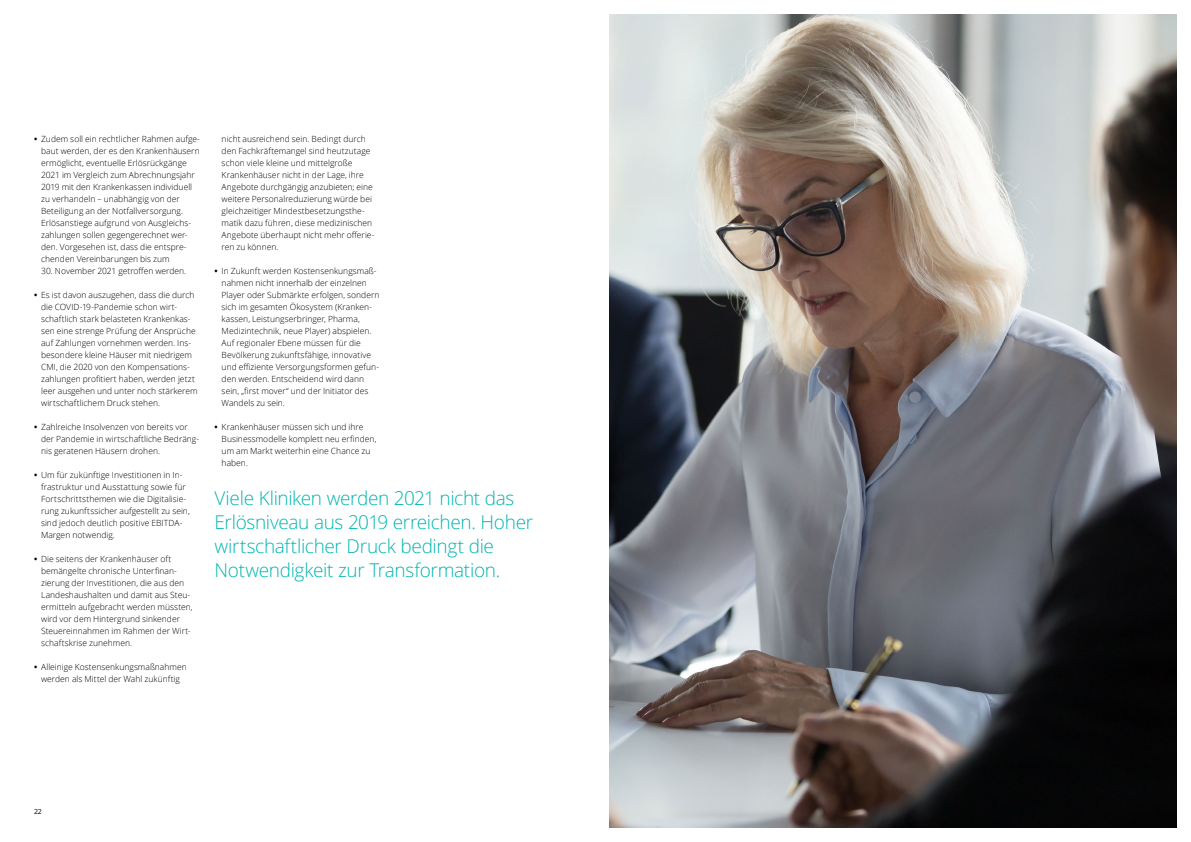
<style>
.page{position:relative;width:1191px;height:842px;background:#fff}
.page>*{position:absolute;margin:0;border:0;box-sizing:border-box;transform-origin:0 0}
.t1{font:300 19px/24px "Open Sans";letter-spacing:-.02em;color:#00b5af}
.t2{font:300 8.5px/12px "Open Sans";color:#000}
.t3{font:7px "Open Sans";color:#000}
.s1{font-weight:700}
</style>
<div class="page">
<img style="left:609px;top:14px;width:567px;height:814px">
<p class="t2" style="left:41px;top:133px;width:160px;text-indent:-7px"><span class="s1">•</span> Zudem soll ein rechtlicher Rahmen aufge&shy;baut werden, der es den Krankenhäusern ermöglicht, eventuelle Erlösrückgänge 2021 im Vergleich zum Abrechnungsjahr 2019 mit den Krankenkassen individuell zu verhandeln – unabhängig von der Beteiligung an der Notfallversorgung.<br>Erlösanstiege aufgrund von Ausgleichs&shy;zahlungen sollen gegengerechnet wer&shy;den. Vorgesehen ist, dass die entspre&shy;chenden Vereinbarungen bis zum</p>
<p class="t2" style="left:41px;top:265px;width:147px">30. November 2021 getroffen werden.</p>
<p class="t2" style="left:41px;top:289px;width:158px;text-indent:-7px"><span class="s1">•</span> Es ist davon auszugehen, dass die durch die COVID-19-Pandemie schon wirt&shy;schaftlich stark belasteten Krankenkas&shy;sen eine strenge Prüfung der Ansprüche auf Zahlungen vornehmen werden. Ins&shy;besondere kleine Häuser mit niedrigem CMI, die 2020 von den Kompensations&shy;zahlungen profitiert haben, werden jetzt leer ausgehen und unter noch stärkerem wirtschaftlichem Druck stehen.</p>
<p class="t2" style="left:41px;top:421px;width:159px;text-indent:-7px"><span class="s1">•</span> Zahlreiche Insolvenzen von bereits vor der Pandemie in wirtschaftliche Bedräng&shy;nis geratenen Häusern drohen.</p>
<p class="t2" style="left:41px;top:469px;width:150px;text-indent:-7px"><span class="s1">•</span> Um für zukünftige Investitionen in In&shy;frastruktur und Ausstattung sowie für Fortschrittsthemen wie die Digitalisie&shy;rung zukunftssicher aufgestellt zu sein, sind jedoch deutlich positive EBITDA-Margen notwendig.</p>
<p class="t2" style="left:41px;top:553px;width:153px;text-indent:-7px"><span class="s1">•</span> Die seitens der Krankenhäuser oft bemängelte chronische Unterfinan&shy;zierung der Investitionen, die aus den Landeshaushalten und damit aus Steu&shy;ermitteln aufgebracht werden müssten, wird vor dem Hintergrund sinkender Steuereinnahmen im Rahmen der Wirt&shy;schaftskrise zunehmen.</p>
<p class="t2" style="left:34px;top:661px;width:154px;text-align:center"><span class="s1">•</span> Alleinige Kostensenkungsmaßnahmen werden als Mittel der Wahl zukünftig</p>
<p class="t2" style="left:222px;top:133px;width:154px">nicht ausreichend sein. Bedingt durch den Fachkräftemangel sind heutzutage schon viele kleine und mittelgroße Krankenhäuser nicht in der Lage, ihre Angebote durchgängig anzubieten; eine weitere Personalreduzierung würde bei gleichzeitiger Mindestbesetzungsthe&shy;matik dazu führen, diese medizinischen Angebote überhaupt nicht mehr offerie&shy;ren zu können.</p>
<p class="t2" style="left:222px;top:265px;width:159px;text-indent:-7px"><span class="s1">•</span> In Zukunft werden Kostensenkungsmaß&shy;nahmen nicht innerhalb der einzelnen Player oder Submärkte erfolgen, sondern sich im gesamten Ökosystem (Kranken&shy;kassen, Leistungserbringer, Pharma, Medizintechnik, neue Player) abspielen.<br>Auf regionaler Ebene müssen für die Bevölkerung zukunftsfähige, innovative und effiziente Versorgungsformen gefun&shy;den werden. Entscheidend wird dann sein, „first mover“ und der Initiator des Wandels zu sein.</p>
<p class="t2" style="left:222px;top:421px;width:156px;text-indent:-7px"><span class="s1">•</span> Krankenhäuser müssen sich und ihre<br>Businessmodelle komplett neu erfinden, um am Markt weiterhin eine Chance zu haben.</p>
<h1 class="t1" style="left:214px;top:485px;width:320px">Viele Kliniken werden 2021 nicht das Erlösniveau aus 2019 erreichen. Hoher wirtschaftlicher Druck bedingt die Notwendigkeit zur Transformation.</h1>
<p class="t3" style="left:34px;top:807px;width:9px">22</p>
</div>
